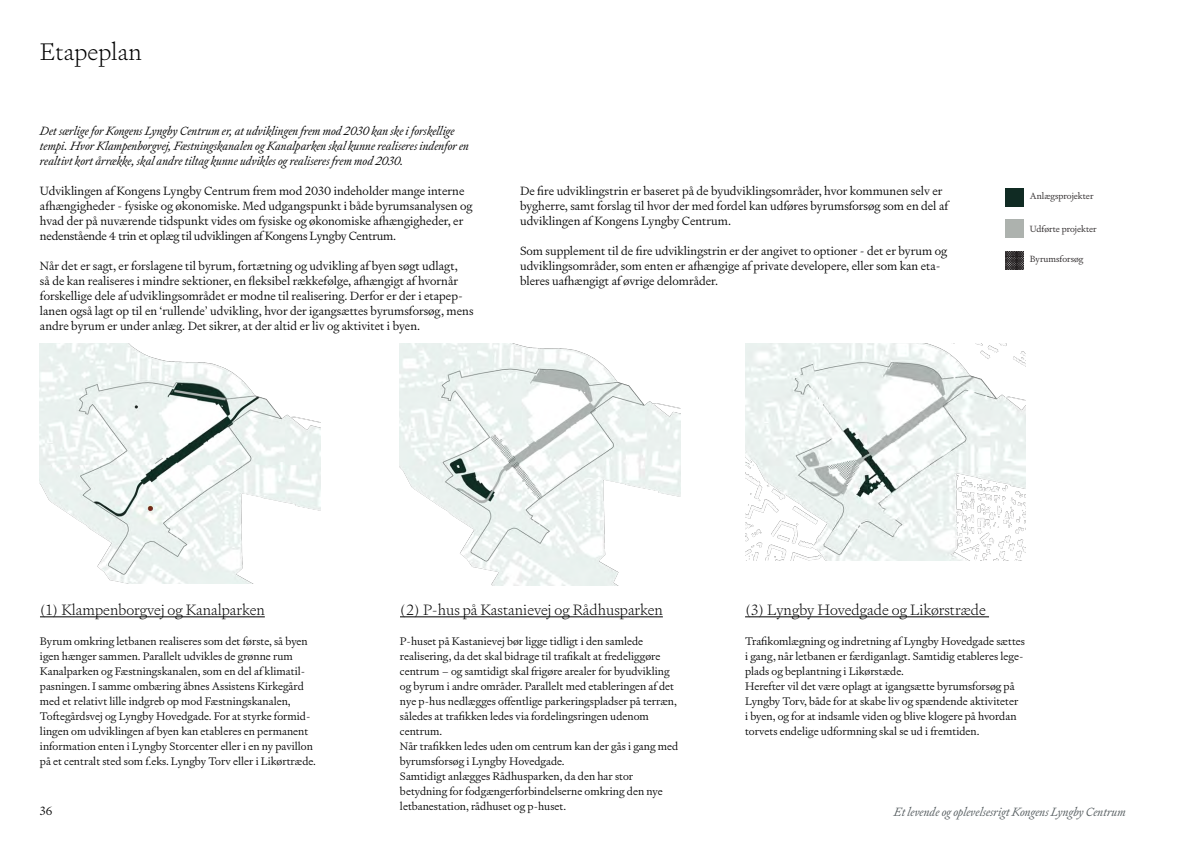
<style>
.page{position:relative;width:1191px;height:842px;background:#fff}
.page>*{position:absolute;margin:0;border:0;box-sizing:border-box;transform-origin:0 0}
.t1{font:200 24px "Signifier";color:#000001}
.t2{font:200 15px "Signifier";color:#000001}
.Body{font:300 12px/15px "Signifier";color:#000001}
.Body-2{font:italic 300 12px/15px "Signifier";color:#000001}
.t3{font:italic 300 12px "Signifier";color:#535a5d}
.Body-3{font:300 11px/15px "Signifier";color:#000001}
.t4{font:300 9px "Signifier";color:#231f20}
</style>
<div class="page">
<div style="left:1005px;top:189px;width:18px;height:18px;background:#102b23"></div>
<div style="left:1005px;top:219px;width:18px;height:18px;background:#adb2ae"></div>
<svg style="left:1005px;top:251px;width:18px;height:19px"></svg>
<img style="left:40px;top:344px;width:280px;height:240px">
<img style="left:400px;top:344px;width:280px;height:241px">
<hr style="left:40px;top:617px;width:225px;height:1px;background:#000001">
<hr style="left:400px;top:617px;width:263px;height:1px;background:#000001">
<hr style="left:745px;top:617px;width:244px;height:1px;background:#000001">
<img style="left:745px;top:344px;width:280px;height:216px">
<h2 class="t1" style="left:40px;top:37px;width:103px">Etapeplan</h2>
<p class="Body-2" style="left:40px;top:123px;width:430px">Det særlige for Kongens Lyngby Centrum er, at udviklingen frem mod 2030 kan ske i forskellige tempi. Hvor Klampenborgvej, Fæstningskanalen og Kanalparken skal kunne realiseres indenfor en realtivt kort årrække, skal andre tiltag kunne udvikles og realiseres frem mod 2030.</p>
<p class="Body" style="left:40px;top:183px;width:434px">Udviklingen af Kongens Lyngby Centrum frem mod 2030 indeholder mange interne afhængigheder - fysiske og økonomiske. Med udgangspunkt i både byrumsanalysen og hvad der på nuværende tidspunkt vides om fysiske og økonomiske afhængigheder, er nedenstående 4 trin et oplæg til udviklingen af Kongens Lyngby Centrum.</p>
<p class="Body" style="left:40px;top:258px;width:435px">Når det er sagt, er forslagene til byrum, fortætning og udvikling af byen søgt udlagt,<br>så de kan realiseres i mindre sektioner, en fleksibel rækkefølge, afhængigt af hvornår forskellige dele af udviklingsområdet er modne til realisering. Derfor er der i etapep&shy;lanen også lagt op til en ‘rullende’ udvikling, hvor der igangsættes byrumsforsøg, mens andre byrum er under anlæg. Det sikrer, at der altid er liv og aktivitet i byen.</p>
<p class="Body" style="left:520px;top:183px;width:429px">De fire udviklingstrin er baseret på de byudviklingsområder, hvor kommunen selv er bygherre, samt forslag til hvor der med fordel kan udføres byrumsforsøg som en del af udviklingen af Kongens Lyngby Centrum.</p>
<p class="Body" style="left:520px;top:243px;width:428px">Som supplement til de fire udviklingstrin er der angivet to optioner - det er byrum og udviklingsområder, som enten er afhængige af private developere, eller som kan eta&shy;bleres uafhængigt af øvrige delområder.</p>
<p class="t4" style="left:1030px;top:190px;width:65px">Anlægsprojekter</p>
<p class="t4" style="left:1030px;top:223px;width:68px">Udførte projekter</p>
<p class="t4" style="left:1030px;top:253px;width:55px">Byrumsforsøg</p>
<h3 class="t2" style="left:40px;top:600px;width:226px">(1) Klampenborgvej og Kanalparken</h3>
<p class="Body-3" style="left:40px;top:634px;width:277px">Byrum omkring letbanen realiseres som det første, så byen igen hænger sammen. Parallelt udvikles de grønne rum Kanalparken og Fæstningskanalen, som en del af klimatil&shy;pasningen. I samme ombæring åbnes Assistens Kirkegård med et relativt lille indgreb op mod Fæstningskanalen, Toftegårdsvej og Lyngby Hovedgade. For at styrke formid&shy;lingen om udviklingen af byen kan etableres en permanent information enten i Lyngby Storcenter eller i en ny pavillon på et centralt sted som f.eks. Lyngby Torv eller i Likørtræde.</p>
<h3 class="t2" style="left:400px;top:600px;width:264px">(2) P-hus på Kastanievej og Rådhusparken</h3>
<p class="Body-3" style="left:400px;top:634px;width:278px">P-huset på Kastanievej bør ligge tidligt i den samlede realisering, da det skal bidrage til trafikalt at fredeliggøre centrum – og samtidigt skal frigøre arealer for byudvikling og byrum i andre områder. Parallelt med etableringen af det nye p-hus nedlægges offentlige parkeringspladser på terræn, således at trafikken ledes via fordelingsringen udenom centrum.</p>
<p class="Body-3" style="left:400px;top:739px;width:280px">Når trafikken ledes uden om centrum kan der gås i gang med byrumsforsøg i Lyngby Hovedgade.</p>
<p class="Body-3" style="left:400px;top:769px;width:264px">Samtidigt anlægges Rådhusparken, da den har stor betydning for fodgængerforbindelserne omkring den nye letbanestation, rådhuset og p-huset.</p>
<h3 class="t2" style="left:745px;top:600px;width:242px">(3) Lyngby Hovedgade og Likørstræde</h3>
<p class="Body-3" style="left:745px;top:634px;width:281px">Trafikomlægning og indretning af Lyngby Hovedgade sættes i gang, når letbanen er færdiganlagt. Samtidig etableres lege&shy;plads og beplantning i Likørstæde.</p>
<p class="Body-3" style="left:745px;top:679px;width:275px">Herefter vil det være oplagt at igangsætte byrumsforsøg på Lyngby Torv, både for at skabe liv og spændende aktiviteter i byen, og for at indsamle viden og blive klogere på hvordan torvets endelige udformning skal se ud i fremtiden.</p>
<p class="Body" style="left:40px;top:803px;width:14px">36</p>
<p class="t3" style="left:894px;top:804px;width:233px">Et levende og oplevelsesrigt Kongens Lyngby Centrum</p>
</div>
